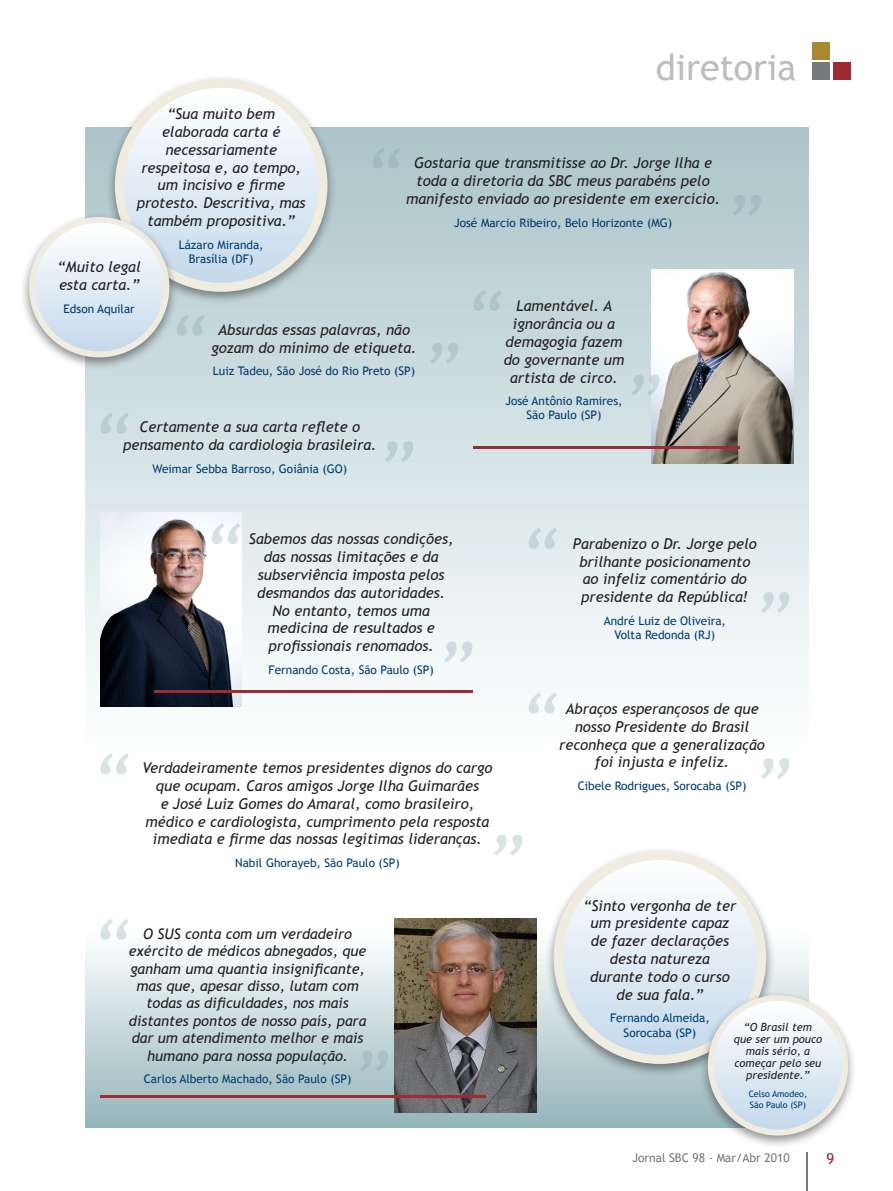
<style>
.page{position:relative;width:893px;height:1191px;background:#fff}
.page>*{position:absolute;margin:0;border:0;box-sizing:border-box;transform-origin:0 0}
.t1{font:36px "Trebuchet MS";color:#bcbdc0}
.t2{font:15px "Trebuchet MS";color:#9f2a30}
._04_Destaque_palavra{font:italic 14.85px/17.9px "Trebuchet MS";color:#231f20;text-align:center}
._04_Destaque_palavra-2{font:italic 14.55px/17.4px "Trebuchet MS";color:#231f20;text-align:center}
.t3{font:12px "Trebuchet MS";color:#76787b}
._05_Legenda_da_foto{font:11.85px/14.2px "Trebuchet MS";color:#013c70;text-align:center}
._04_Destaque_palavra-3{font:italic 11.1px/11.9px "Trebuchet MS";color:#231f20;text-align:center}
._05_Legenda_da_foto-2{font:8.85px/10.4px "Trebuchet MS";color:#013c70}
</style>
<div class="page">
<hr style="left:807px;top:1152px;width:1px;height:39px;background:#76787b">
<div style="left:812px;top:62px;width:18px;height:18px;background:#76787b"></div>
<div style="left:833px;top:62px;width:17px;height:18px;background:#9f2a30"></div>
<div style="left:812px;top:42px;width:18px;height:18px;background:#a78a30"></div>
<div style="left:85px;top:127px;width:723px;height:786px;background:linear-gradient(to bottom,#aec7cc,#fff)"></div>
<div style="left:85px;top:913px;width:723px;height:214px;background:linear-gradient(to bottom,#fff,#95b3b8)"></div>
<svg style="left:372px;top:147px;width:29px;height:21px"></svg>
<svg style="left:732px;top:195px;width:29px;height:21px"></svg>
<svg style="left:529px;top:692px;width:28px;height:21px"></svg>
<svg style="left:761px;top:758px;width:28px;height:21px"></svg>
<svg style="left:529px;top:527px;width:28px;height:21px"></svg>
<svg style="left:761px;top:592px;width:28px;height:21px"></svg>
<img style="left:100px;top:512px;width:142px;height:194px">
<svg style="left:212px;top:523px;width:28px;height:21px"></svg>
<svg style="left:444px;top:641px;width:28px;height:21px"></svg>
<hr style="left:154px;top:690px;width:318px;height:2px;background:#9f2a30">
<svg style="left:100px;top:753px;width:29px;height:21px"></svg>
<svg style="left:494px;top:834px;width:28px;height:21px"></svg>
<img style="left:394px;top:918px;width:143px;height:194px">
<svg style="left:100px;top:919px;width:29px;height:21px"></svg>
<svg style="left:360px;top:1050px;width:28px;height:21px"></svg>
<hr style="left:100px;top:1095px;width:386px;height:2px;background:#9f2a30">
<div style="left:544px;top:846px;width:231px;height:230px;background:#231f20;opacity:.5"></div>
<div style="left:554px;top:851px;width:212px;height:213px;background:#f0ede0;border-radius:50%"></div>
<div style="left:563px;top:860px;width:194px;height:195px;background:linear-gradient(to bottom,#feffff,#c4d9ec);border-radius:97px"></div>
<div style="left:698px;top:990px;width:158px;height:158px;background:#231f20;opacity:.5"></div>
<div style="left:708px;top:995px;width:140px;height:140px;background:#f0ede0;border-radius:50%"></div>
<div style="left:714px;top:1001px;width:128px;height:128px;background:linear-gradient(to bottom,#fefffe,#c5daec);border-radius:64px"></div>
<div style="left:105px;top:74px;width:231px;height:230px;background:#231f20;opacity:.5"></div>
<div style="left:115px;top:79px;width:212px;height:213px;background:#f0ede0;border-radius:50%"></div>
<div style="left:124px;top:88px;width:195px;height:195px;background:linear-gradient(to bottom,#feffff,#c5d9ec);border-radius:97px"></div>
<div style="left:20px;top:212px;width:158px;height:158px;background:#231f20;opacity:.5"></div>
<div style="left:29px;top:217px;width:140px;height:140px;background:#f0ede0;border-radius:50%"></div>
<div style="left:35px;top:223px;width:129px;height:128px;background:linear-gradient(to bottom,#fefffe,#c5daec);border-radius:64px"></div>
<img style="left:652px;top:269px;width:141px;height:194px">
<hr style="left:474px;top:446px;width:266px;height:3px;background:#9f2a30">
<svg style="left:474px;top:290px;width:28px;height:21px"></svg>
<svg style="left:631px;top:375px;width:29px;height:21px"></svg>
<svg style="left:100px;top:413px;width:29px;height:20px"></svg>
<svg style="left:385px;top:441px;width:28px;height:21px"></svg>
<svg style="left:177px;top:315px;width:28px;height:21px"></svg>
<svg style="left:430px;top:343px;width:28px;height:21px"></svg>
<h1 class="t1" style="left:656px;top:46px;width:142px">diretoria</h1>
<p class="_04_Destaque_palavra" style="left:137px;top:105px;width:170px">“Sua muito bem elaborada carta é necessariamente respeitosa e, ao tempo, um incisivo e firme protesto. Descritiva, mas também propositiva.”</p>
<p class="_05_Legenda_da_foto" style="left:179px;top:237px;width:86px">Lázaro Miranda,<br>Brasília (DF)</p>
<p class="_04_Destaque_palavra" style="left:58px;top:258px;width:85px;text-align:left">“Muito legal esta carta.”</p>
<p class="_05_Legenda_da_foto" style="left:64px;top:302px;width:73px">Edson Aquilar</p>
<p class="_04_Destaque_palavra" style="left:504px;top:297px;width:122px">Lamentável. A ignorância ou a demagogia fazem do governante um artista de circo.</p>
<p class="_05_Legenda_da_foto" style="left:505px;top:394px;width:119px">José Antônio Ramires,<br>São Paulo (SP)</p>
<p class="_04_Destaque_palavra" style="left:123px;top:418px;width:255px">Certamente a sua carta reflete o pensamento da cardiologia brasileira.</p>
<p class="_05_Legenda_da_foto" style="left:153px;top:461px;width:196px">Weimar Sebba Barroso, Goiânia (GO)</p>
<p class="_04_Destaque_palavra" style="left:406px;top:154px;width:316px">Gostaria que transmitisse ao Dr. Jorge Ilha e toda a diretoria da SBC meus parabéns pelo manifesto enviado ao presidente em exercício.</p>
<p class="_05_Legenda_da_foto" style="left:454px;top:215px;width:219px">José Marcio Ribeiro, Belo Horizonte (MG)</p>
<p class="_04_Destaque_palavra" style="left:211px;top:321px;width:207px">Absurdas essas palavras, não gozam do mínimo de etiqueta.</p>
<p class="_05_Legenda_da_foto" style="left:213px;top:364px;width:204px">Luiz Tadeu, São José do Rio Preto (SP)</p>
<p class="_04_Destaque_palavra" style="left:249px;top:530px;width:206px">Sabemos das nossas condições, das nossas limitações e da subserviência imposta pelos desmandos das autoridades.<br>No entanto, temos uma medicina de resultados e profissionais renomados.</p>
<p class="_05_Legenda_da_foto" style="left:269px;top:662px;width:167px">Fernando Costa, São Paulo (SP)</p>
<p class="_04_Destaque_palavra" style="left:142px;top:759px;width:352px">Verdadeiramente temos presidentes dignos do cargo que ocupam. Caros amigos Jorge Ilha Guimarães<br>e José Luiz Gomes do Amaral, como brasileiro, médico e cardiologista, cumprimento pela resposta imediata e firme das nossas legítimas lideranças.</p>
<p class="_05_Legenda_da_foto" style="left:235px;top:856px;width:166px">Nabil Ghorayeb, São Paulo (SP)</p>
<p class="_04_Destaque_palavra-2" style="left:129px;top:925px;width:239px">O SUS conta com um verdadeiro exército de médicos abnegados, que ganham uma quantia insignificante, mas que, apesar disso, lutam com todas as dificuldades, nos mais distantes pontos de nosso país, para dar um atendimento melhor e mais humano para nossa população.</p>
<p class="_05_Legenda_da_foto" style="left:144px;top:1072px;width:209px">Carlos Alberto Machado, São Paulo (SP)</p>
<p class="_04_Destaque_palavra" style="left:573px;top:535px;width:185px">Parabenizo o Dr. Jorge pelo brilhante posicionamento ao infeliz comentário do presidente da República!</p>
<p class="_05_Legenda_da_foto" style="left:604px;top:613px;width:124px">André Luiz de Oliveira,<br>Volta Redonda (RJ)</p>
<p class="_04_Destaque_palavra" style="left:559px;top:700px;width:207px">Abraços esperançosos de que nosso Presidente do Brasil reconheça que a generalização foi injusta e infeliz.</p>
<p class="_05_Legenda_da_foto" style="left:578px;top:779px;width:170px">Cibele Rodrigues, Sorocaba (SP)</p>
<p class="_04_Destaque_palavra" style="left:584px;top:896px;width:154px">“Sinto vergonha de ter um presidente capaz de fazer declarações desta natureza durante todo o curso de sua fala.”</p>
<p class="_05_Legenda_da_foto" style="left:610px;top:1011px;width:101px">Fernando Almeida,<br>Sorocaba (SP)</p>
<p class="_04_Destaque_palavra-3" style="left:734px;top:1021px;width:90px">“O Brasil tem que ser um pouco mais sério, a começar pelo seu presidente.”</p>
<p class="_05_Legenda_da_foto-2" style="left:749px;top:1089px;width:60px">Celso Amodeo,<br>São Paulo (SP)</p>
<p class="t3" style="left:632px;top:1150px;width:159px">Jornal SBC 98 - Mar/Abr 2010</p>
<p class="t2" style="left:826px;top:1149px;width:9px">9</p>
</div>
